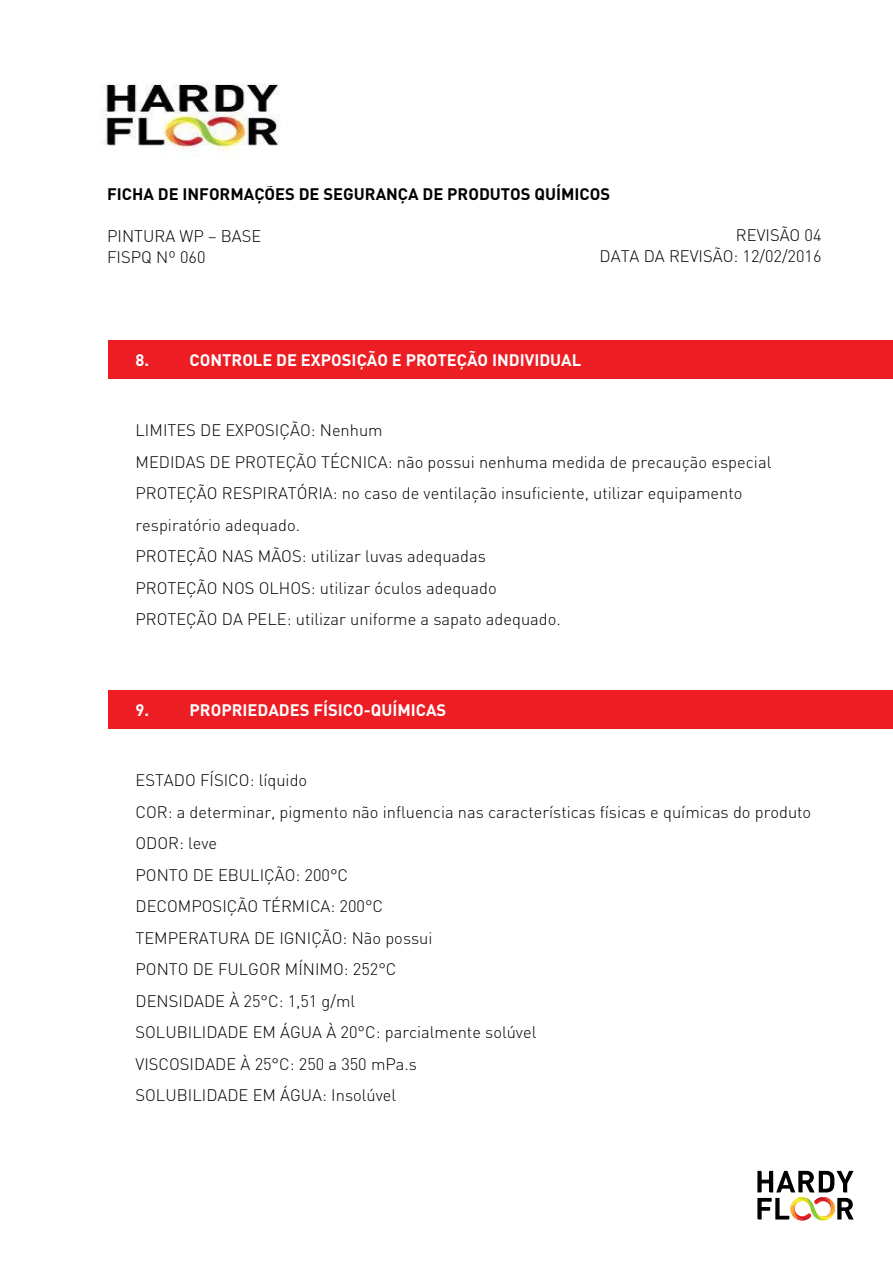
<style>
.page{position:relative;width:893px;height:1263px;background:#fff}
.page>*{position:absolute;margin:0;border:0;box-sizing:border-box;transform-origin:0 0}
.t1{font:300 16.5px/31.5px "DIN";color:#000}
.t2{font:700 16.5px "DIN";color:#fff}
.t3{font:700 16.5px "DIN";color:#000}
.t4{font:16.5px "DIN Light";color:#000}
.s1{font-family:"DIN Light";font-weight:400}
</style>
<div class="page">
<svg style="left:757px;top:1171px;width:97px;height:49px"></svg>
<div style="left:108px;top:340px;width:785px;height:39px;background:#ed1d24"></div>
<div style="left:108px;top:690px;width:785px;height:39px;background:#ed1d24"></div>
<img style="left:100px;top:83px;width:180px;height:72px">
<p class="t3" style="left:107px;top:183px;width:505px">FICHA DE INFORMAÇÕES DE SEGURANÇA DE PRODUTOS QUÍMICOS</p>
<p class="t4" style="left:107px;top:226px;width:156px">PINTURA WP – BASE</p>
<p class="t1" style="left:107px;top:241px;width:100px">FISPQ Nº 060</p>
<p class="t1" style="left:600px;top:225px;width:223px;line-height:21px;text-align:right">REVISÃO 0<span class="s1">4<br></span>DATA DA REVISÃO: 1<span class="s1">2</span>/<span class="s1">0</span>2/201<span class="s1">6</span></p>
<p class="t2" style="left:136px;top:349px;width:30px">8. CONTRO</p>
<p class="t2" style="left:253px;top:349px;width:88px">LE DE EXPOSIÇ</p>
<p class="t2" style="left:367px;top:349px;width:60px">ÃO E PROTEÇ</p>
<p class="t2" style="left:467px;top:349px;width:34px">ÃO INDI</p>
<p class="t2" style="left:525px;top:349px;width:20px">VIDUA</p>
<p class="t2" style="left:572px;top:349px;width:11px">L</p>
<p class="t1" style="left:136px;top:414px;width:19px">Limites</p>
<p class="t1" style="left:200px;top:414px;width:36px">de exposição</p>
<p class="t1" style="left:311px;top:414px;width:74px">: Nenhum</p>
<p class="t1" style="left:136px;top:446px;width:24px">Medidas</p>
<p class="t1" style="left:210px;top:446px;width:37px">de proteção</p>
<p class="t1" style="left:321px;top:446px;width:11px">técnica</p>
<p class="t1" style="left:388px;top:446px;width:385px">: não possui nenhuma medida de precaução especial</p>
<p class="t1" style="left:136px;top:477px;width:22px">Proteção</p>
<p class="t1" style="left:222px;top:477px;width:11px">respiratória</p>
<p class="t1" style="left:333px;top:477px;width:411px">: no caso de ventilação insuficiente, utilizar equipamento</p>
<p class="t1" style="left:136px;top:509px;width:166px">respiratório adequado.<br>Proteção</p>
<p class="t1" style="left:222px;top:540px;width:11px">nas</p>
<p class="t1" style="left:258px;top:540px;width:12px">mãos</p>
<p class="t1" style="left:302px;top:540px;width:186px">: utilizar luvas adequadas</p>
<p class="t1" style="left:136px;top:572px;width:22px">Proteção</p>
<p class="t1" style="left:222px;top:572px;width:11px">nos</p>
<p class="t1" style="left:259px;top:572px;width:11px">olhos</p>
<p class="t1" style="left:311px;top:572px;width:187px">: utilizar óculos adequado</p>
<p class="t1" style="left:136px;top:603px;width:22px">Proteção</p>
<p class="t1" style="left:222px;top:603px;width:36px">da pele</p>
<p class="t1" style="left:287px;top:603px;width:276px">: utilizar uniforme a sapato adequado.</p>
<p class="t2" style="left:136px;top:700px;width:15px">9.</p>
<p class="t2" style="left:190px;top:700px;width:53px">PROPRIEDADES</p>
<p class="t2" style="left:313px;top:700px;width:19px">FÍSICO</p>
<p class="t2" style="left:364px;top:700px;width:28px">-QUÍMICAS</p>
<p class="t1" style="left:136px;top:764px;width:21px">Estado</p>
<p class="t1" style="left:200px;top:764px;width:18px">Físico</p>
<p class="t1" style="left:136px;top:764px;width:677px;text-indent:114px">: líquido<br>Cor : a determinar, pigmento não influencia nas características físicas e químicas do produto<br>Odor</p>
<p class="t1" style="left:179px;top:827px;width:40px">: leve</p>
<p class="t1" style="left:136px;top:859px;width:22px">Ponto</p>
<p class="t1" style="left:193px;top:859px;width:36px">de ebulição</p>
<p class="t1" style="left:296px;top:859px;width:54px">: 200°C</p>
<p class="t1" style="left:136px;top:890px;width:23px">Decomposição</p>
<p class="t1" style="left:262px;top:890px;width:11px">térmica</p>
<p class="t1" style="left:331px;top:890px;width:54px">: 200°C</p>
<p class="t1" style="left:136px;top:922px;width:21px">Temperatura</p>
<p class="t1" style="left:254px;top:922px;width:35px">de ignição</p>
<p class="t1" style="left:343px;top:922px;width:91px">: Não possui</p>
<p class="t1" style="left:136px;top:953px;width:22px">Ponto</p>
<p class="t1" style="left:193px;top:953px;width:37px">de fulgor</p>
<p class="t1" style="left:285px;top:953px;width:11px">mínimo</p>
<p class="t1" style="left:344px;top:953px;width:54px">: 252°C</p>
<p class="t1" style="left:136px;top:985px;width:22px">Densidade</p>
<p class="t1" style="left:229px;top:985px;width:127px">à 25°C: 1,51 g/ml</p>
<p class="t1" style="left:136px;top:1016px;width:20px">Solubilidade</p>
<p class="t1" style="left:253px;top:1016px;width:49px">em água</p>
<p class="t1" style="left:326px;top:1016px;width:211px">à 20°C: parcialmente solúvel</p>
<p class="t1" style="left:136px;top:1048px;width:19px">Viscosidade</p>
<p class="t1" style="left:241px;top:1048px;width:178px">à 25°C: 250 a 350 mPa.s</p>
<p class="t1" style="left:136px;top:1079px;width:20px">Solubilidade</p>
<p class="t1" style="left:253px;top:1079px;width:49px">em água</p>
<p class="t1" style="left:322px;top:1079px;width:76px">: Insolúvel</p>
</div>
